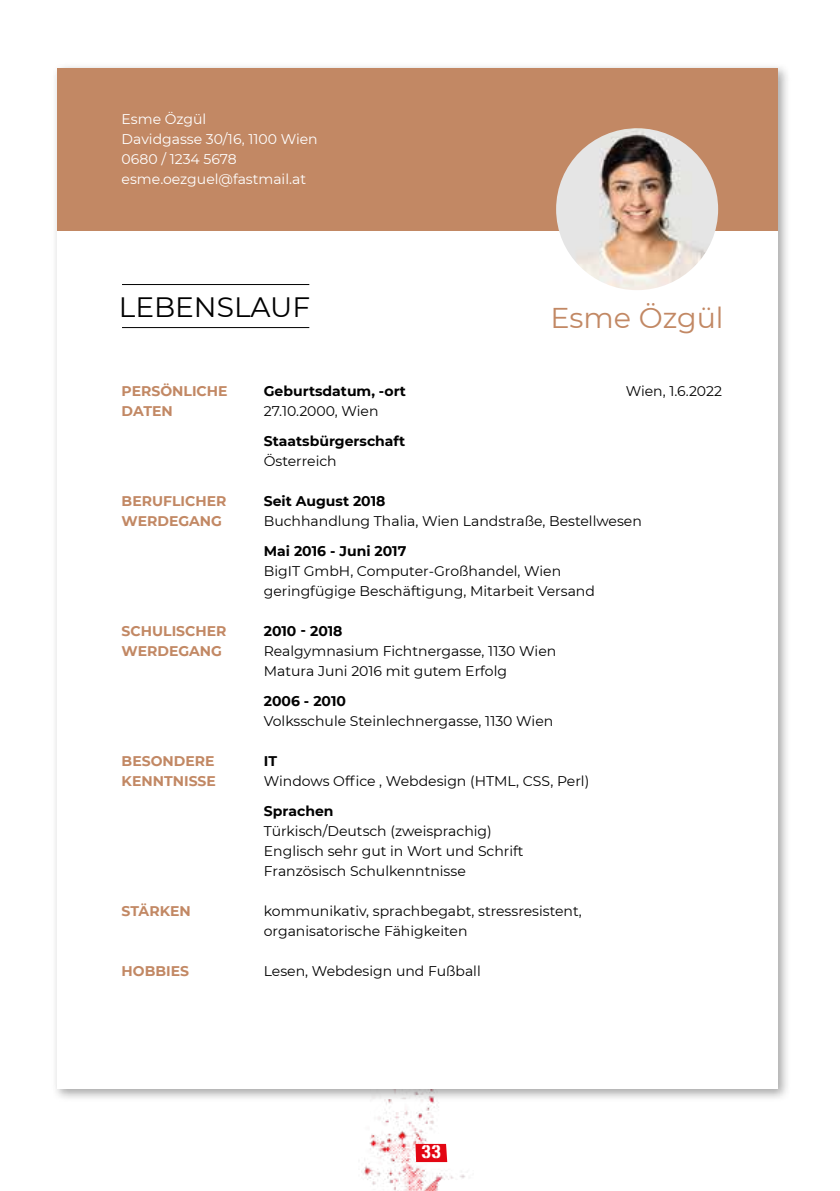
<style>
.page{position:relative;width:840px;height:1191px;background:#fff}
.page>*{position:absolute;margin:0;border:0;box-sizing:border-box;transform-origin:0 0}
.t1{font:28.6px "Montserrat";color:#c28864}
.t2{font:28px "Montserrat";color:#000}
.t3{font:16px "Gunplay";color:#fff}
.t4{font:14px/20px "Montserrat";color:#000}
.t5{font:700 14px "Montserrat";color:#000}
.t6{font:700 14px "Montserrat";color:#c28864}
.t7{font:14px/20px "Montserrat";color:#fff}
</style>
<div class="page">
<img style="left:361px;top:1102px;width:104px;height:89px">
<svg style="left:415px;top:1143px;width:32px;height:19px"></svg>
<div style="left:51px;top:62px;width:739px;height:1040px;background:#000;opacity:.35"></div>
<div style="left:57px;top:68px;width:720px;height:1021px;background:#fff"></div>
<hr style="left:122px;top:327px;width:187px;height:1px;background:#000">
<div style="left:57px;top:68px;width:720px;height:162px;background:#c28864"></div>
<img style="left:555px;top:128px;width:162px;height:162px;border-radius:81px">
<hr style="left:122px;top:284px;width:187px;height:1px;background:#000">
<p class="t7" style="left:122px;top:108px;width:197px">Esme Özgül<br>Davidgasse 30/16, 1100 Wien<br>0680 / 1234 5678 esme.oezguel@fastmail.at</p>
<p class="t2" style="left:119px;top:287px;width:193px">LEBENSLAUF</p>
<h3 class="t1" style="left:550px;top:298px;width:174px">Esme Özgül</h3>
<p class="t6" style="left:122px;top:381px;width:107px">PERSÖNLICHE</p>
<p class="t5" style="left:264px;top:381px;width:144px">Geburtsdatum, -ort</p>
<p class="t4" style="left:625px;top:381px;width:98px">Wien, 1.6.2022</p>
<p class="t6" style="left:122px;top:401px;width:53px">DATEN</p>
<p class="t4" style="left:264px;top:401px;width:116px">27.10.2000, Wien</p>
<p class="t5" style="left:264px;top:431px;width:143px">Staatsbürgerschaft</p>
<p class="t4" style="left:264px;top:451px;width:74px">Österreich</p>
<p class="t6" style="left:122px;top:491px;width:106px">BERUFLICHER</p>
<p class="t5" style="left:264px;top:491px;width:123px">Seit August 2018</p>
<p class="t6" style="left:122px;top:511px;width:102px">WERDEGANG</p>
<p class="t4" style="left:264px;top:511px;width:379px">Buchhandlung Thalia, Wien Landstraße, Bestellwesen</p>
<p class="t5" style="left:264px;top:541px;width:144px">Mai 2016 - Juni 2017</p>
<p class="t4" style="left:264px;top:561px;width:332px">BigIT GmbH, Computer-Großhandel, Wien geringfügige Beschäftigung, Mitarbeit Versand</p>
<p class="t6" style="left:122px;top:621px;width:106px">SCHULISCHER</p>
<p class="t5" style="left:264px;top:621px;width:80px">2010 - 2018</p>
<p class="t6" style="left:122px;top:641px;width:102px">WERDEGANG</p>
<p class="t4" style="left:264px;top:641px;width:294px">Realgymnasium Fichtnergasse, 1130 Wien<br>Matura Juni 2016 mit gutem Erfolg</p>
<p class="t5" style="left:264px;top:691px;width:84px">2006 - 2010</p>
<p class="t4" style="left:264px;top:711px;width:291px">Volksschule Steinlechnergasse, 1130 Wien</p>
<p class="t6" style="left:122px;top:751px;width:94px">BESONDERE</p>
<p class="t5" style="left:264px;top:751px;width:15px">IT</p>
<p class="t6" style="left:122px;top:771px;width:96px">KENNTNISSE</p>
<p class="t4" style="left:264px;top:771px;width:327px">Windows Office , Webdesign (HTML, CSS, Perl)</p>
<p class="t5" style="left:264px;top:801px;width:71px">Sprachen</p>
<p class="t4" style="left:264px;top:821px;width:229px">Türkisch/Deutsch (zweisprachig)</p>
<p class="t4" style="left:264px;top:841px;width:261px">Englisch sehr gut in Wort und Schrift</p>
<p class="t4" style="left:264px;top:861px;width:203px">Französisch Schulkenntnisse</p>
<p class="t6" style="left:122px;top:901px;width:71px">STÄRKEN</p>
<p class="t4" style="left:264px;top:901px;width:319px">kommunikativ, sprachbegabt, stressresistent, organisatorische Fähigkeiten</p>
<p class="t6" style="left:122px;top:961px;width:69px">HOBBIES</p>
<p class="t4" style="left:264px;top:961px;width:218px">Lesen, Webdesign und Fußball</p>
<p class="t3" style="left:421px;top:1142px;width:21px">33</p>
</div>
